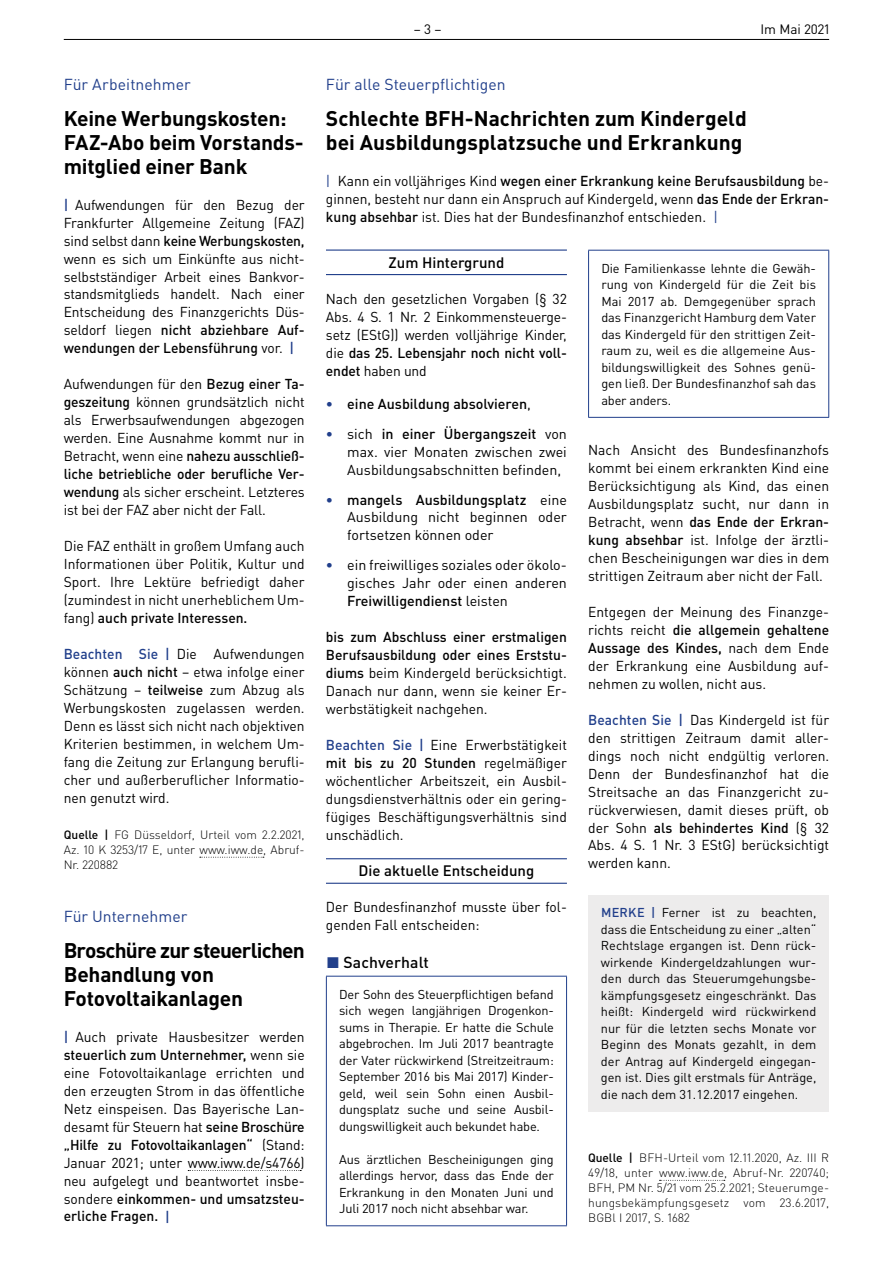
<style>
.page{position:relative;width:893px;height:1263px;background:#fff}
.page>*{position:absolute;margin:0;border:0;box-sizing:border-box;transform-origin:0 0}
.t1{font:700 21px/24px "DIN Pro";letter-spacing:-.01em;color:#000}
.t2{font:15.75px "DIN Pro";color:#213f8b}
.t3{font:500 15.75px "DIN Pro";letter-spacing:.005em;color:#000}
.t4{font:500 15px "DIN Pro";color:#000}
.t5{font:14.25px/18px "DIN Pro";color:#000;text-align:justify}
.t6{font:500 14.25px "DIN Pro";color:#000}
.t7{font:13.5px "DIN Pro";color:#000}
.t8{font:12.75px/16.5px "DIN Pro";letter-spacing:-.01em;color:#000;text-align:justify}
.t9{font:300 12px/15px "DIN Pro";color:#000;text-align:justify}
.s1{font-weight:500;color:#213f8b}
.s2{font-weight:500}
.s3{color:#213f8b}
.s4{font-weight:400}
</style>
<div class="page">
<hr style="left:64px;top:39px;width:765px;height:1px;background:#000">
<hr style="left:326px;top:250px;width:241px;height:1px;background:#213f8b">
<hr style="left:326px;top:274px;width:241px;height:1px;background:#213f8b">
<hr style="left:326px;top:858px;width:241px;height:1px;background:#213f8b">
<hr style="left:326px;top:883px;width:241px;height:1px;background:#213f8b">
<hr style="left:326px;top:976px;width:241px;height:1px;background:#213f8b">
<hr style="left:326px;top:977px;width:1px;height:248px;background:#213f8b">
<hr style="left:566px;top:977px;width:1px;height:248px;background:#213f8b">
<hr style="left:326px;top:1225px;width:241px;height:1px;background:#213f8b">
<svg style="left:659px;top:1180px;width:65px;height:1px"></svg>
<hr style="left:588px;top:250px;width:241px;height:1px;background:#213f8b">
<hr style="left:588px;top:251px;width:1px;height:166px;background:#213f8b">
<hr style="left:828px;top:251px;width:1px;height:166px;background:#213f8b">
<hr style="left:588px;top:417px;width:241px;height:1px;background:#213f8b">
<div style="left:588px;top:895px;width:241px;height:216px;background:#edecec"></div>
<svg style="left:200px;top:857px;width:64px;height:1px"></svg>
<svg style="left:188px;top:1170px;width:113px;height:1px"></svg>
<p class="t2" style="left:64px;top:76px;width:128px">Für Arbeitnehmer</p>
<h1 class="t1" style="left:64px;top:106px;width:241px">Keine Werbungskosten:<br>FAZ-Abo beim Vorstands&shy;mitglied einer Bank</h1>
<p class="t5" style="left:64px;top:196px;width:242px"><span class="s1">|</span> Aufwendungen für den Bezug der Frankfurter Allgemeine Zeitung (FAZ) sind selbst dann <span class="s2">keine Werbungskosten, </span>wenn es sich um Einkünfte aus nicht&shy;selbstständiger Arbeit eines Bankvor&shy;standsmitglieds handelt. Nach einer Entscheidung des Finanzgerichts Düs&shy;seldorf liegen <span class="s2">nicht abziehbare Auf&shy;wendungen der Lebensführung</span> vor. <span class="s1">|</span></p>
<p class="t5" style="left:64px;top:376px;width:242px">Aufwendungen für den <span class="s2">Bezug einer Ta&shy;geszeitung</span> können grundsätzlich nicht als Erwerbsaufwendungen abgezogen werden. Eine Ausnahme kommt nur in Betracht, wenn eine <span class="s2">nahezu ausschließ&shy;liche betriebliche oder berufliche Ver&shy;wendung</span> als sicher erscheint. Letzteres ist bei der FAZ aber nicht der Fall.</p>
<p class="t5" style="left:64px;top:538px;width:242px">Die FAZ enthält in großem Umfang auch Informationen über Politik, Kultur und Sport. Ihre Lektüre befriedigt daher (zumindest in nicht unerheblichem Um&shy;fang) <span class="s2">auch private Interessen.</span></p>
<p class="t5" style="left:64px;top:646px;width:242px"><span class="s1">Beachten Sie |</span> Die Aufwendungen können <span class="s2">auch nicht</span> – etwa infolge einer Schätzung – <span class="s2">teilweise</span> zum Abzug als Werbungskosten zugelassen werden.<br>Denn es lässt sich nicht nach objektiven Kriterien bestimmen, in welchem Um&shy;fang die Zeitung zur Erlangung berufli&shy;cher und außerberuflicher Informatio&shy;nen genutzt wird.</p>
<p class="t9" style="left:64px;top:828px;width:242px"><span class="s2">Quelle |</span> FG Düsseldorf, Urteil vom 2.2.2021, Az. 10 K 3253/17 E, unter www.iww.de, Abruf-Nr. 220882</p>
<p class="t2" style="left:64px;top:908px;width:125px">Für Unternehmer</p>
<h1 class="t1" style="left:64px;top:938px;width:242px">Broschüre zur steuerlichen<br>Behandlung von<br>Fotovoltaikanlagen</h1>
<p class="t5" style="left:64px;top:1028px;width:242px"><span class="s1">|</span> Auch private Hausbesitzer werden <span class="s2">steuerlich zum Unternehmer,</span> wenn sie eine Fotovoltaikanlage errichten und den erzeugten Strom in das öffentliche Netz einspeisen. Das Bayerische Lan&shy;desamt für Steuern hat <span class="s2">seine Broschüre „Hilfe zu Fotovoltaikanlagen“</span> (Stand:<br>Januar 2021; unter www.iww.de/s4766) neu aufgelegt und beantwortet insbe&shy;sondere <span class="s2">einkommen- und umsatzsteu&shy;erliche Fragen.</span> <span class="s1">|</span></p>
<p class="t7" style="left:414px;top:22px;width:29px">– 3 –</p>
<p class="t7" style="left:760px;top:22px;width:71px">Im Mai 2021</p>
<p class="t2" style="left:326px;top:76px;width:181px">Für alle Steuerpflichtigen</p>
<h1 class="t1" style="left:326px;top:106px;width:422px">Schlechte BFH-Nachrichten zum Kindergeld bei Ausbildungsplatzsuche und Erkrankung</h1>
<p class="t5" style="left:326px;top:172px;width:504px"><span class="s3">|</span> Kann ein volljähriges Kind <span class="s2">wegen einer Erkrankung keine Berufsausbildung</span> be&shy;ginnen, besteht nur dann ein Anspruch auf Kindergeld, wenn <span class="s2">das Ende der Erkran&shy;kung absehbar</span> ist. Dies hat der Bundesfinanzhof entschieden. <span class="s3">|</span></p>
<p class="t4" style="left:388px;top:254px;width:117px">Zum Hintergrund</p>
<p class="t5" style="left:326px;top:290px;width:242px">Nach den gesetzlichen Vorgaben (§ 32<br>Abs. 4 S. 1 Nr. 2 Einkommensteuerge&shy;setz (EStG)) werden volljährige Kinder, die <span class="s2">das 25. Lebensjahr noch nicht voll&shy;endet</span> haben und</p>
<p class="t6" style="left:326px;top:396px;width:206px"><span class="s3">•</span> eine Ausbildung absolvieren<span class="s4">,</span></p>
<p class="t5" style="left:347px;top:425px;width:221px;text-indent:-21px"><span class="s1">•</span> sich <span class="s2">in einer Übergangszeit</span> von max. vier Monaten zwischen zwei Ausbildungsabschnitten befinden,</p>
<p class="t5" style="left:347px;top:491px;width:221px;text-indent:-21px"><span class="s1">•</span> <span class="s2">mangels Ausbildungsplatz</span> eine Ausbildung nicht beginnen oder fortsetzen können oder</p>
<p class="t5" style="left:347px;top:557px;width:221px;text-indent:-21px"><span class="s1">•</span> ein freiwilliges soziales oder ökolo&shy;gisches Jahr oder einen anderen <span class="s2">Freiwilligendienst</span> leisten</p>
<p class="t5" style="left:326px;top:629px;width:242px"><span class="s2">bis zum Abschluss einer erstmaligen Berufsausbildung oder eines Erststu&shy;diums</span> beim Kindergeld berücksichtigt.<br>Danach nur dann, wenn sie keiner Er&shy;werbstätigkeit nachgehen.</p>
<p class="t5" style="left:326px;top:737px;width:242px"><span class="s1">Beachten Sie |</span> Eine Erwerbstätigkeit <span class="s2">mit bis zu 20 Stunden</span> regelmäßiger wöchentlicher Arbeitszeit, ein Ausbil&shy;dungsdienstverhältnis oder ein gering&shy;fügiges Beschäftigungsverhältnis sind unschädlich.</p>
<p class="t4" style="left:358px;top:863px;width:177px">Die aktuelle Entscheidung</p>
<p class="t5" style="left:326px;top:899px;width:242px">Der Bundesfinanzhof musste über fol&shy;genden Fall entscheiden:</p>
<p class="t3" style="left:326px;top:954px;width:104px"><span class="s3">◼</span> Sachverhalt</p>
<p class="t8" style="left:339px;top:986px;width:216px">Der Sohn des Steuerpflichtigen befand sich wegen langjährigen Drogenkon&shy;sums in Therapie. Er hatte die Schule abgebrochen. Im Juli 2017 beantragte der Vater rückwirkend (Streitzeitraum:<br>September 2016 bis Mai 2017) Kinder&shy;geld, weil sein Sohn einen Ausbil&shy;dungsplatz suche und seine Ausbil&shy;dungswilligkeit auch bekundet habe.</p>
<p class="t8" style="left:339px;top:1151px;width:216px">Aus ärztlichen Bescheinigungen ging allerdings hervor, dass das Ende der Erkrankung in den Monaten Juni und Juli 2017 noch nicht absehbar war.</p>
<p class="t8" style="left:601px;top:260px;width:216px">Die Familienkasse lehnte die Gewäh&shy;rung von Kindergeld für die Zeit bis Mai 2017 ab. Demgegenüber sprach das Finanzgericht Hamburg dem Vater das Kindergeld für den strittigen Zeit&shy;raum zu, weil es die allgemeine Aus&shy;bildungswilligkeit des Sohnes genü&shy;gen ließ. Der Bundesfinanzhof sah das aber anders.</p>
<p class="t5" style="left:588px;top:441px;width:242px">Nach Ansicht des Bundesfinanzhofs kommt bei einem erkrankten Kind eine Berücksichtigung als Kind, das einen Ausbildungsplatz sucht, nur dann in Betracht, wenn <span class="s2">das Ende der Erkran&shy;kung absehbar</span> ist. Infolge der ärztli&shy;chen Bescheinigungen war dies in dem strittigen Zeitraum aber nicht der Fall.</p>
<p class="t5" style="left:588px;top:603px;width:242px">Entgegen der Meinung des Finanzge&shy;richts reicht <span class="s2">die allgemein gehaltene Aussage des Kindes,</span> nach dem Ende der Erkrankung eine Ausbildung auf&shy;nehmen zu wollen, nicht aus.</p>
<p class="t5" style="left:588px;top:711px;width:242px"><span class="s1">Beachten Sie |</span> Das Kindergeld ist für den strittigen Zeitraum damit aller&shy;dings noch nicht endgültig verloren.<br>Denn der Bundesfinanzhof hat die Streitsache an das Finanzgericht zu&shy;rückverwiesen, damit dieses prüft, ob der Sohn <span class="s2">als behindertes Kind</span> (§ 32<br>Abs. 4 S. 1 Nr. 3 EStG) berücksichtigt werden kann.</p>
<p class="t8" style="left:601px;top:905px;width:217px"><span class="s1">MERKE |</span> Ferner ist zu beachten, dass die Entscheidung zu einer „alten“ Rechtslage ergangen ist. Denn rück&shy;wirkende Kindergeldzahlungen wur&shy;den durch das Steuerumgehungsbe&shy;kämpfungsgesetz eingeschränkt. Das heißt: Kindergeld wird rückwirkend nur für die letzten sechs Monate vor Beginn des Monats gezahlt, in dem der Antrag auf Kindergeld eingegan&shy;gen ist. Dies gilt erstmals für Anträge, die nach dem 31.12.2017 eingehen.</p>
<p class="t9" style="left:588px;top:1151px;width:242px"><span class="s2">Quelle |</span> BFH-Urteil vom 12.11.2020, Az. III R 49/18, unter www.iww.de, Abruf-Nr. 220740; BFH, PM Nr. 5/21 vom 25.2.2021; Steuerumge&shy;hungsbekämpfungsgesetz vom 23.6.2017, BGBl I 2017, S. 1682</p>
</div>
